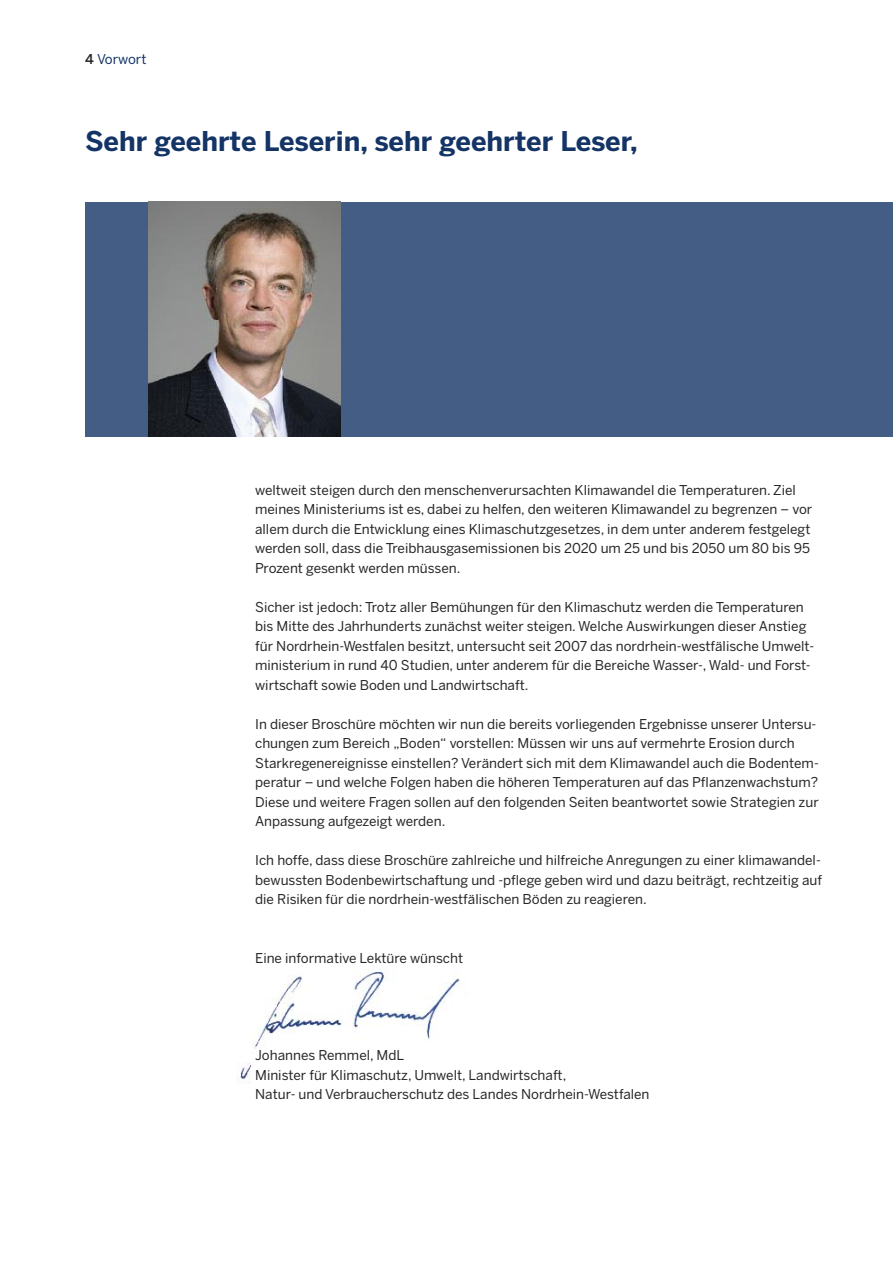
<style>
.page{position:relative;width:893px;height:1263px;background:#fff}
.page>*{position:absolute;margin:0;border:0;box-sizing:border-box;transform-origin:0 0}
.t1{font:700 27px "Benton Sans";color:#143466}
.t2{font:13.5px/19.5px "Benton Sans";color:#272627}
.t3{font:13.5px "Benton Sans";color:#143466}
.s1{font-weight:500;color:#272627}
</style>
<div class="page">
<img style="left:240px;top:968px;width:220px;height:116px">
<div style="left:85px;top:202px;width:808px;height:234px;background:#435d85"></div>
<img style="left:149px;top:202px;width:192px;height:234px">
<p class="t3" style="left:85px;top:51px;width:63px"><span class="s1">4</span> Vorwort</p>
<h1 class="t1" style="left:85px;top:126px;width:554px">Sehr geehrte Leserin, sehr geehrter Leser,</h1>
<p class="t2" style="left:255px;top:480px;width:559px">weltweit steigen durch den menschenverursachten Klimawandel die Temperaturen. Ziel meines Ministeriums ist es, dabei zu helfen, den weiteren Klimawandel zu begrenzen – vor allem durch die Entwicklung eines Klimaschutzgesetzes, in dem unter anderem festgelegt werden soll, dass die Treibhausgasemissionen bis 2020 um 25 und bis 2050 um 80 bis 95<br>Prozent gesenkt werden müssen.</p>
<p class="t2" style="left:255px;top:597px;width:561px">Sicher ist jedoch: Trotz aller Bemühungen für den Klimaschutz werden die Temperaturen bis Mitte des Jahrhunderts zunächst weiter steigen. Welche Auswirkungen dieser Anstieg für Nordrhein-Westfalen besitzt, untersucht seit 2007 das nordrhein-westfälische Umwelt&shy;ministerium in rund 40 Studien, unter anderem für die Bereiche Wasser-, Wald- und Forst&shy;wirtschaft sowie Boden und Landwirtschaft.</p>
<p class="t2" style="left:255px;top:714px;width:565px">In dieser Broschüre möchten wir nun die bereits vorliegenden Ergebnisse unserer Untersu&shy;chungen zum Bereich „Boden“ vorstellen: Müssen wir uns auf vermehrte Erosion durch Starkregenereignisse einstellen? Verändert sich mit dem Klimawandel auch die Bodentem&shy;peratur – und welche Folgen haben die höheren Temperaturen auf das Pflanzenwachstum?<br>Diese und weitere Fragen sollen auf den folgenden Seiten beantwortet sowie Strategien zur Anpassung aufgezeigt werden.</p>
<p class="t2" style="left:255px;top:851px;width:568px;text-align:justify">Ich hoffe, dass diese Broschüre zahlreiche und hilfreiche Anregungen zu einer klimawandel&shy;bewussten Bodenbewirtschaftung und -pflege geben wird und dazu beiträgt, rechtzeitig auf die Risiken für die nordrhein-westfälischen Böden zu reagieren.</p>
<p class="t2" style="left:255px;top:948px;width:209px">Eine informative Lektüre wünscht</p>
<p class="t2" style="left:255px;top:1046px;width:396px">Johannes Remmel, MdL<br>Minister für Klimaschutz, Umwelt, Landwirtschaft,<br>Natur- und Verbraucherschutz des Landes Nordrhein-Westfalen</p>
</div>
